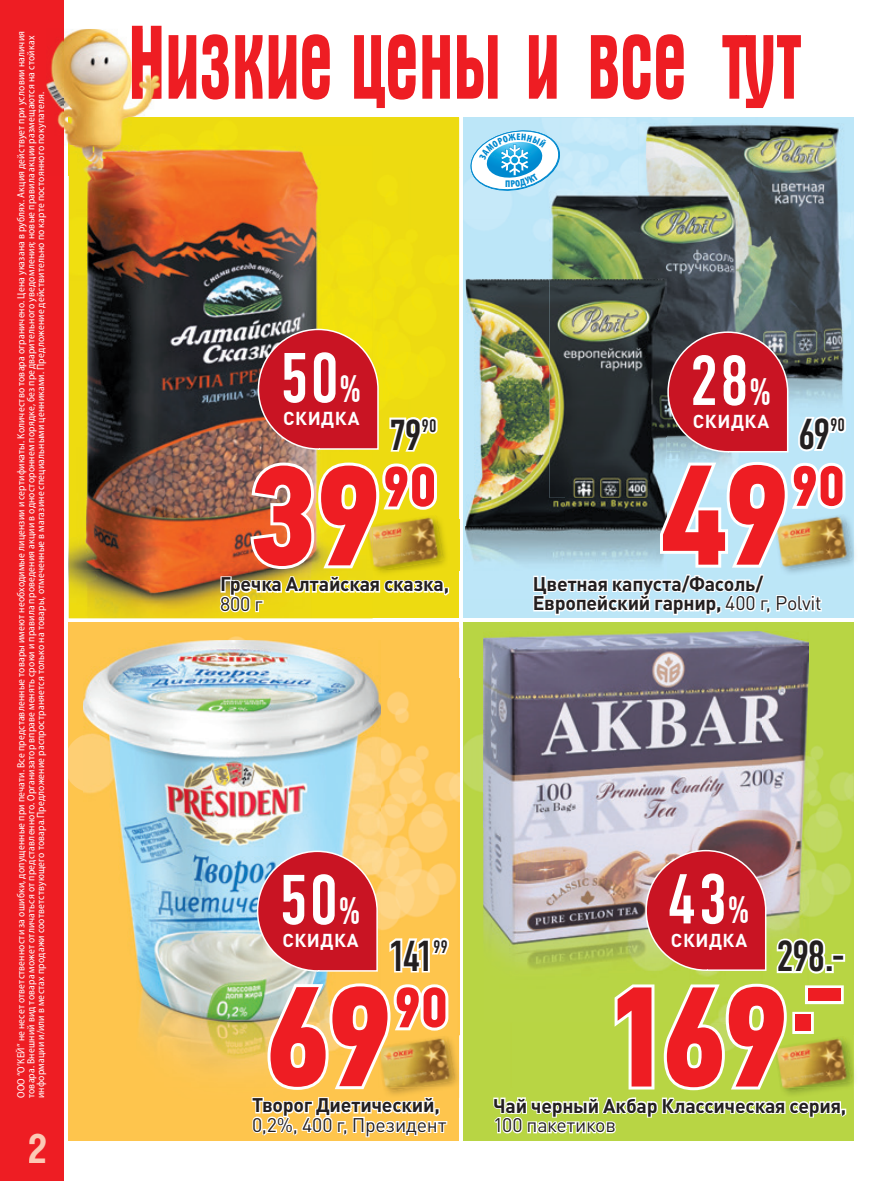
<style>
.page{position:relative;width:876px;height:1181px;background:#fff}
.page>*{position:absolute;margin:0;border:0;box-sizing:border-box;transform-origin:0 0}
.t1{font:700 142.2px "PF Din Text Cond Pro";letter-spacing:-.055em;color:#ee1d23}
.t2{font:70.35px "DIN Condensed";letter-spacing:.015em;color:#fff}
.t3{font:700 57px "PF Din Text Cond Pro";color:#ee1d23}
.t4{font:43.2px "DIN Condensed";letter-spacing:-.065em;color:#231f20}
.t5{font:700 40.65px "Helios Cond C";color:#fcc9b4}
.t6{font:700 19.5px/19.5px "DIN Pro";letter-spacing:-.01em;color:#231f20}
.t7{font:19.5px/19.5px "DIN Pro";letter-spacing:-.005em;color:#231f20}
.t8{font:700 18.45px "DIN Pro";letter-spacing:.03em;color:#fff}
.t9{font:18px "DIN Condensed";color:#231f20}
.t10{font:semi-condensed 10.5px/9.8px "Myriad Pro";letter-spacing:.015em;color:#fff}
.t11{font:900 condensed 9.75px "Myriad Pro";color:#0089cf}
.s1{font-size:38.4px}
.s2{font-weight:400}
.s3{font-weight:700}
.s4{font-size:43.5px}
</style>
<div class="page">
<div style="left:160px;top:118px;width:299px;height:49px;background:#eddb11"></div>
<div style="left:372px;top:167px;width:87px;height:352px;background:#eddb11"></div>
<img style="left:451px;top:519px;width:8px;height:51px">
<div style="left:69px;top:622px;width:390px;height:518px;background:#fec54d"></div>
<img style="left:69px;top:735px;width:14px;height:56px">
<img style="left:380px;top:689px;width:79px;height:394px">
<div style="left:463px;top:622px;width:390px;height:518px;background:#b8d544"></div>
<img style="left:463px;top:734px;width:20px;height:58px">
<img style="left:808px;top:678px;width:45px;height:210px">
<img style="left:83px;top:640px;width:297px;height:397px">
<img style="left:145px;top:1037px;width:105px;height:39px">
<img style="left:459px;top:1034px;width:1px;height:63px">
<img style="left:451px;top:1035px;width:4px;height:51px">
<svg style="left:387px;top:934px;width:66px;height:40px"></svg>
<svg style="left:250px;top:980px;width:201px;height:158px"></svg>
<svg style="left:256px;top:849px;width:122px;height:123px;background:#cb4048"></svg>
<img style="left:483px;top:631px;width:325px;height:318px">
<img style="left:852px;top:1035px;width:2px;height:62px">
<img style="left:848px;top:1043px;width:4px;height:43px">
<svg style="left:492px;top:848px;width:356px;height:286px"></svg>
<img style="left:68px;top:176px;width:304px;height:442px">
<img style="left:69px;top:146px;width:303px;height:424px">
<img style="left:218px;top:328px;width:233px;height:285px">
<img style="left:638px;top:123px;width:211px;height:104px">
<img style="left:738px;top:227px;width:111px;height:103px">
<img style="left:549px;top:192px;width:89px;height:87px">
<img style="left:638px;top:192px;width:100px;height:138px">
<img style="left:465px;top:526px;width:67px;height:72px">
<img style="left:465px;top:279px;width:84px;height:247px">
<img style="left:549px;top:279px;width:89px;height:51px">
<img style="left:638px;top:279px;width:28px;height:51px">
<img style="left:849px;top:513px;width:5px;height:63px">
<img style="left:849px;top:526px;width:3px;height:44px">
<svg style="left:532px;top:330px;width:317px;height:288px;background:#9a9294"></svg>
<div style="left:0;top:0;width:64px;height:1180px;background:#ee1d23"></div>
<svg style="left:132px;top:26px;width:668px;height:82px"></svg>
<img style="left:47px;top:29px;width:113px;height:114px">
<img style="left:68px;top:118px;width:92px;height:58px">
<img style="left:132px;top:29px;width:28px;height:70px">
<svg style="left:467px;top:126px;width:95px;height:69px"></svg>
<p class="t10" style="left:16px;top:1097px;width:1068px;rotate:-90deg">ООО “О’КЕЙ” не несет ответственности за ошибки, допущенные при печати. Все представленные товары имеют необходимые лицензии и сертификаты. Количество товара ограничено. Цена указана в рублях. Акция действует при условии наличия товара. Внешний вид товара может отличаться от представленного. Организатор вправе менять сроки и правила проведения акции в одностороннем порядке, без предварительного уведомления; новые правила акции размещаются на стойках информации и/или в местах продажи соответствующего товара.Предложение распространяется только на товары, отмеченные в магазине специальными ценниками. Предложение действительно по карте постоянного покупателя.</p>
<p class="t5" style="left:27px;top:1123px;width:22px">2</p>
<p class="t11" style="left:516px;top:131px;width:6px">Е</p>
<p class="t11" style="left:505px;top:178px;width:7px">П</p>
<p class="t2" style="left:279px;top:338px;width:83px">50<span class="s1">%</span></p>
<p class="t8" style="left:283px;top:403px;width:78px">СКИДКА</p>
<p class="t4" style="left:388px;top:410px;width:35px">79</p>
<p class="t9" style="left:421px;top:415px;width:17px">90</p>
<p class="t1" style="left:248px;top:430px;width:136px">39</p>
<p class="t3" style="left:382px;top:452px;width:56px">90</p>
<p class="t6" style="left:220px;top:572px;width:230px">Гречка Алтайская сказка,<br><span class="s2">800 г</span></p>
<p class="t2" style="left:689px;top:341px;width:83px">28<span class="s1">%</span></p>
<p class="t8" style="left:692px;top:406px;width:78px">СКИДКА</p>
<p class="t4" style="left:797px;top:410px;width:35px">69</p>
<p class="t9" style="left:829px;top:414px;width:17px">90</p>
<p class="t1" style="left:659px;top:429px;width:133px">49</p>
<p class="t3" style="left:790px;top:451px;width:56px">90</p>
<p class="t6" style="left:532px;top:571px;width:290px">Цветная капуста/Фасоль/<br>Европейский гарнир, <span class="s2">400 г, Polvit</span></p>
<p class="t2" style="left:279px;top:860px;width:83px">50<span class="s1">%</span></p>
<p class="t8" style="left:282px;top:925px;width:78px">СКИДКА</p>
<p class="t4" style="left:388px;top:931px;width:47px">141</p>
<p class="t9" style="left:433px;top:936px;width:17px">99</p>
<p class="t1" style="left:262px;top:950px;width:133px">69</p>
<p class="t3" style="left:393px;top:972px;width:56px">90</p>
<p class="t7" style="left:252px;top:1094px;width:195px"><span class="s3">Творог Диетический,<br></span>0,2%, 400 г, Президент</p>
<p class="t2" style="left:666px;top:859px;width:84px">43<span class="s1">%</span></p>
<p class="t8" style="left:670px;top:924px;width:78px">СКИДКА</p>
<p class="t4" style="left:775px;top:931px;width:70px">298<span class="s4">.-</span></p>
<p class="t1" style="left:599px;top:950px;width:247px">169<sup>.-</sup></p>
<p class="t6" style="left:493px;top:1093px;width:354px">Чай черный Акбар Классическая серия,<br><span class="s2">100 пакетиков</span></p>
</div>
